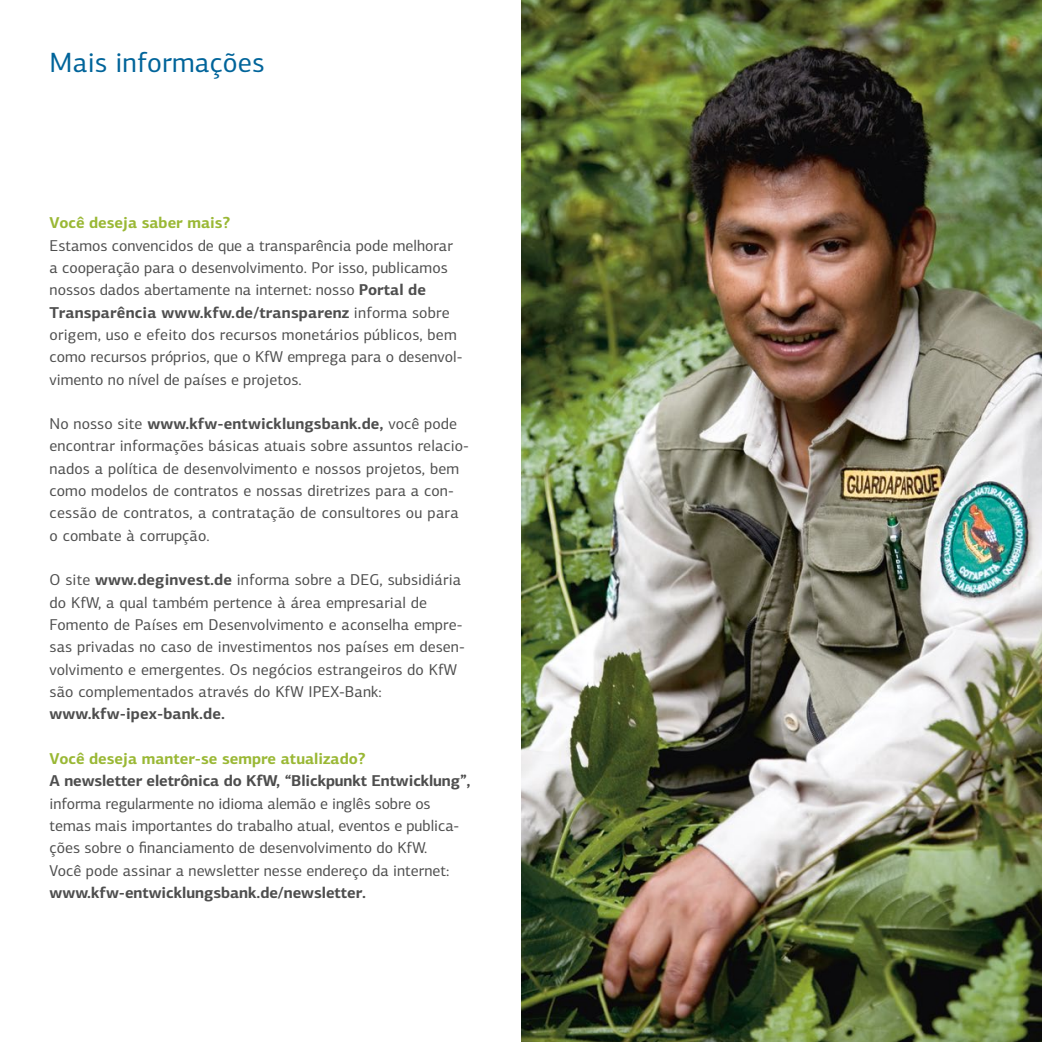
<style>
.page{position:relative;width:1042px;height:1042px;background:#fff}
.page>*{position:absolute;margin:0;border:0;box-sizing:border-box;transform-origin:0 0}
.t1{font:28px "KFW Centro Sans";letter-spacing:.005em;color:#00649a}
.t2{font:15.75px/22.4px "KFW Centro Sans";letter-spacing:.005em;color:#4e4e4e}
.t3{font:700 15.75px "KFW Centro Sans";color:#9ab835}
.s1{font-weight:700}
</style>
<div class="page">
<img style="left:521px;top:0;width:521px;height:1042px">
<h2 class="t1" style="left:50px;top:46px;width:216px">Mais informações</h2>
<h3 class="t3" style="left:50px;top:213px;width:182px">Você deseja saber mais?</h3>
<p class="t2" style="left:50px;top:234px;width:414px">Estamos convencidos de que a transparência pode melhorar a cooperação para o desenvolvimento. Por isso, publicamos nossos dados abertamente na internet: nosso <span class="s1">Portal de Transparência www.kfw.de/transparenz</span> informa sobre origem, uso e efeito dos recursos monetários públicos, bem como recursos próprios, que o KfW emprega para o desenvol&shy;vimento no nível de países e projetos.</p>
<p class="t2" style="left:50px;top:413px;width:421px">No nosso site <span class="s1">www.kfw-entwicklungsbank.de,</span> você pode encontrar informações básicas atuais sobre assuntos relacio&shy;nados a política de desenvolvimento e nossos projetos, bem como modelos de contratos e nossas diretrizes para a con&shy;cessão de contratos, a contratação de consultores ou para o combate à corrupção.</p>
<p class="t2" style="left:50px;top:569px;width:417px">O site <span class="s1">www.deginvest.de</span> informa sobre a DEG, subsidiária do KfW, a qual também pertence à área empresarial de Fomento de Países em Desenvolvimento e aconselha empre&shy;sas privadas no caso de investimentos nos países em desen&shy;volvimento e emergentes. Os negócios estrangeiros do KfW são complementados através do KfW IPEX-Bank: <span class="s1">www.kfw-ipex-bank.de.</span></p>
<h3 class="t3" style="left:50px;top:748px;width:318px">Você deseja manter-se sempre atualizado?</h3>
<p class="t2" style="left:50px;top:770px;width:423px"><span class="s1">A newsletter eletrônica do KfW, “Blickpunkt Entwicklung”, </span>informa regularmente no idioma alemão e inglês sobre os temas mais importantes do trabalho atual, eventos e publica&shy;ções sobre o financiamento de desenvolvimento do KfW.<br>Você pode assinar a newsletter nesse endereço da internet: <span class="s1">www.kfw-entwicklungsbank.de/newsletter.</span></p>
</div>
